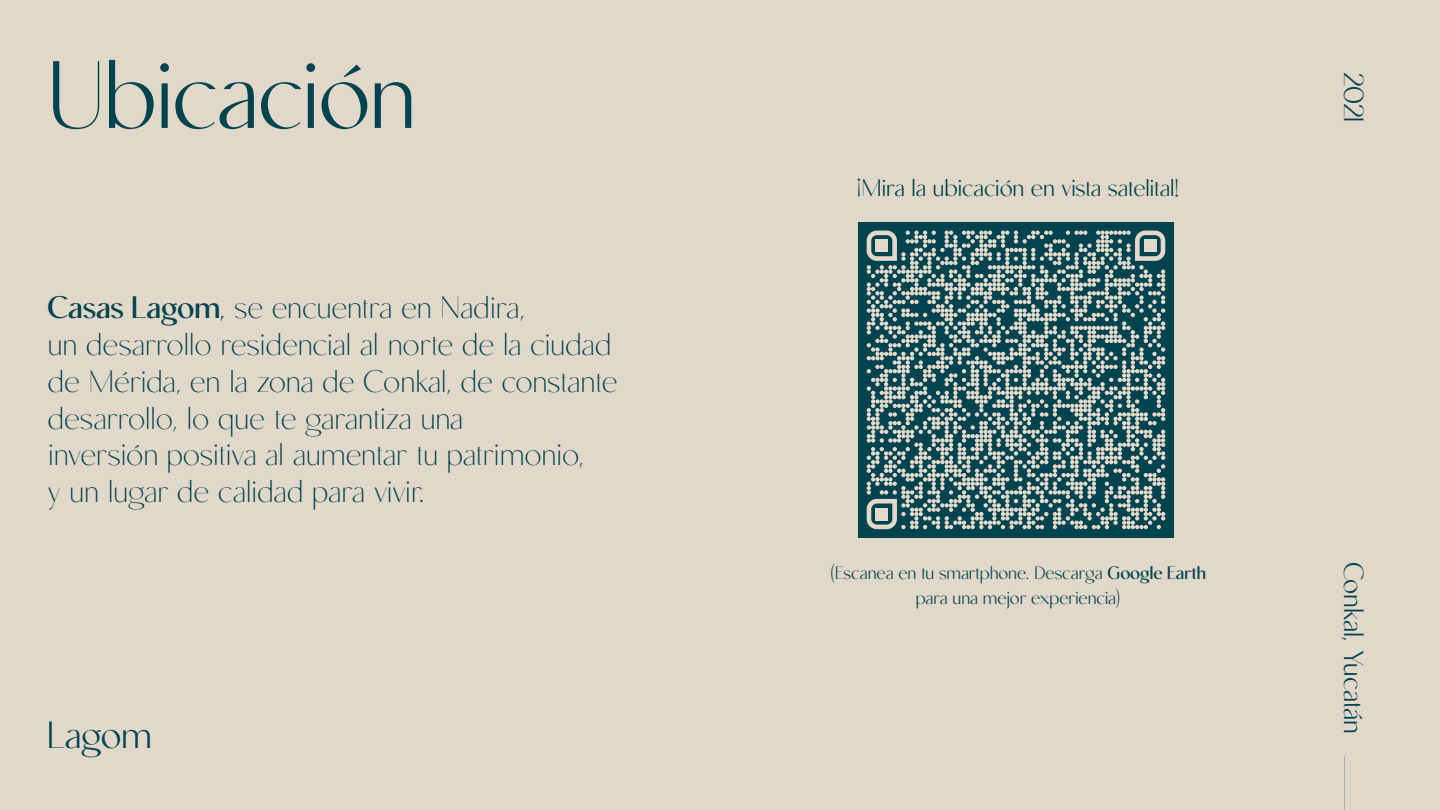
<style>
.page{position:relative;width:1440px;height:810px;background:#e2d8ca}
.page>*{position:absolute;margin:0;border:0;box-sizing:border-box;transform-origin:0 0}
.t1{font:103.8px "Moneta Sans";letter-spacing:-.02em;color:#01434f}
.t2{font:41.25px "Moneta Sans";letter-spacing:-.015em;color:#01434f}
.t3{font:300 33.75px/36.8px "Moneta Sans";letter-spacing:-.02em;color:#01434f}
.t4{font:30px "Moneta Sans";letter-spacing:-.01em;color:#01434f}
.t5{font:25.95px "Moneta Sans";letter-spacing:-.015em;color:#01434f}
.t6{font:19.5px/24.8px "Moneta Sans";letter-spacing:-.01em;color:#01434f;text-align:center}
.s1{font-weight:700}
.s2{font-weight:400}
</style>
<div class="page">
<div style="left:858px;top:222px;width:316px;height:316px;background:#01434f"></div>
<svg style="left:867px;top:231px;width:298px;height:298px"></svg>
<div style="left:875px;top:239px;width:13px;height:13px;background:#e3d9cb"></div>
<div style="left:1144px;top:239px;width:13px;height:13px;background:#e3d9cb"></div>
<div style="left:875px;top:508px;width:13px;height:13px;background:#e3d9cb"></div>
<h1 class="t1" style="left:47px;top:44px;width:371px">Ubicación</h1>
<p class="t3" style="left:47px;top:293px;width:572px"><span class="s1">Casas Lagom</span><span class="s2">,</span> se encuentra en Nadira,<br>un desarrollo residencial al norte de la ciudad de Mérida, en la zona de Conkal, de constante desarrollo, lo que te garantiza una<br>inversión positiva al aumentar tu patrimonio,<br>y un lugar de calidad para vivir.</p>
<p class="t2" style="left:47px;top:715px;width:106px">Lagom</p>
<p class="t5" style="left:857px;top:175px;width:324px">¡Mira la ubicación en vista satelital!</p>
<p class="t4" style="left:1368px;top:72px;width:52px;rotate:90deg">2021</p>
<p class="t6" style="left:830px;top:563px;width:378px">(Escanea en tu smartphone. Descarga <span class="s1">Google Earth </span>para una mejor experiencia)</p>
<p class="t4" style="left:1368px;top:562px;width:173px;rotate:90deg">Conkal, Yucatán</p>
</div>
